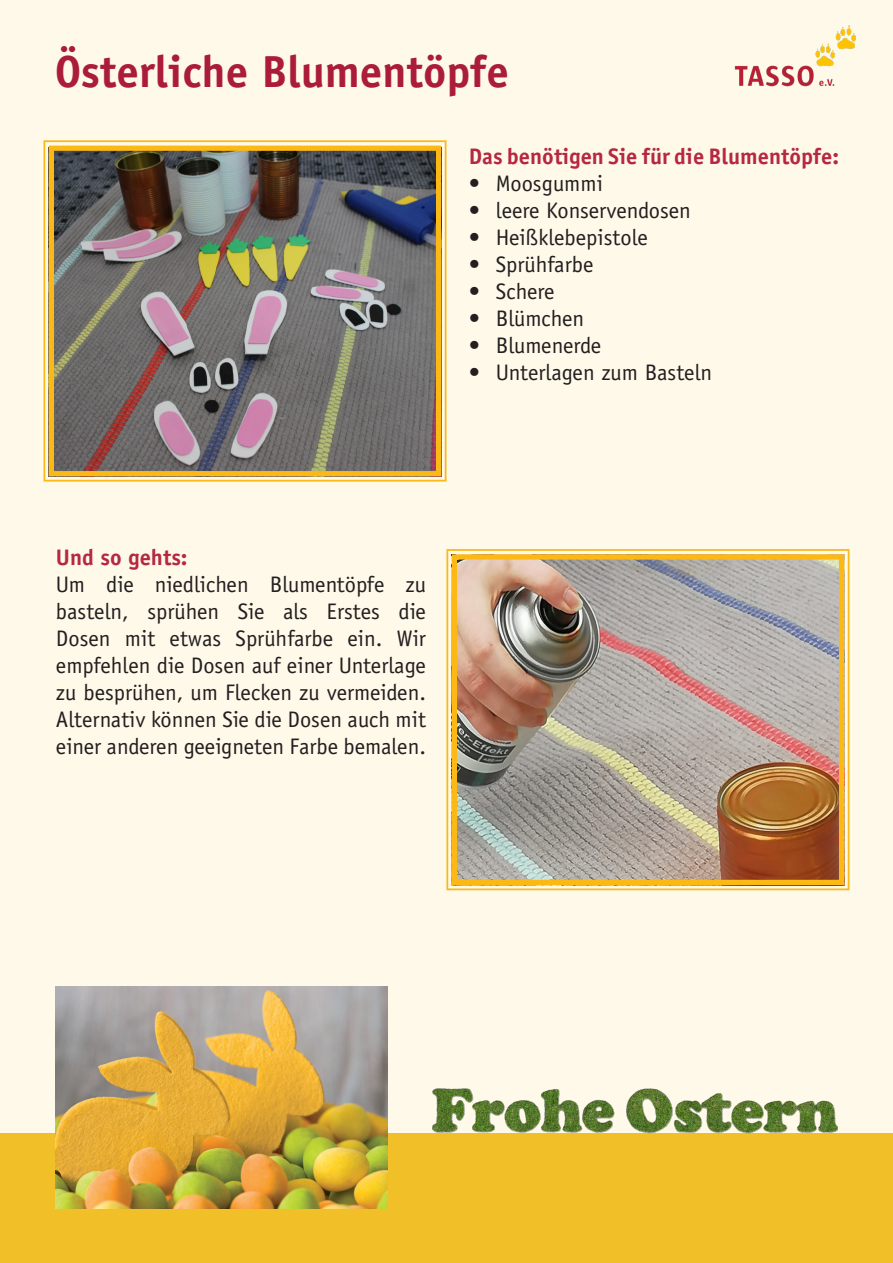
<style>
.page{position:relative;width:893px;height:1263px;background:#fef9e9}
.page>*{position:absolute;margin:0;border:0;box-sizing:border-box;transform-origin:0 0}
.t1{font:700 45px "Officina Sans Std";color:#ab1c3b}
.t2{font:22.5px/27px "Officina Sans Std";color:#231f20;text-align:justify}
.t3{font:700 22.5px "Officina Sans Std";color:#b62841}
</style>
<div class="page">
<img style="left:734px;top:25px;width:122px;height:62px">
<img style="left:43px;top:140px;width:404px;height:342px">
<div style="left:49px;top:146px;width:392px;height:330px;border:5px solid #fcb814"></div>
<img style="left:446px;top:549px;width:404px;height:342px">
<div style="left:452px;top:554px;width:392px;height:331px;border:5px solid #fcb814"></div>
<div style="left:0;top:1134px;width:893px;height:129px;background:#f1c029"></div>
<img style="left:56px;top:987px;width:332px;height:222px">
<img style="left:415px;top:1088px;width:208px;height:46px">
<img style="left:626px;top:1088px;width:212px;height:46px">
<h1 class="t1" style="left:54px;top:43px;width:456px">Österliche Blumentöpfe</h1>
<p class="t3" style="left:469px;top:142px;width:372px">Das benötigen Sie für die Blumentöpfe:</p>
<p class="t2" style="left:469px;top:170px;width:136px">• Moosgummi</p>
<p class="t2" style="left:469px;top:197px;width:224px">• leere Konservendosen</p>
<p class="t2" style="left:469px;top:224px;width:181px">• Heißklebepistole</p>
<p class="t2" style="left:469px;top:251px;width:126px">• Sprühfarbe</p>
<p class="t2" style="left:469px;top:278px;width:87px">• Schere</p>
<p class="t2" style="left:469px;top:305px;width:117px">• Blümchen</p>
<p class="t2" style="left:469px;top:332px;width:134px">• Blumenerde</p>
<p class="t2" style="left:469px;top:359px;width:245px">• Unterlagen zum Basteln</p>
<p class="t3" style="left:56px;top:544px;width:133px">Und so gehts:</p>
<p class="t2" style="left:56px;top:571px;width:372px">Um die niedlichen Blumentöpfe zu basteln, sprühen Sie als Erstes die Dosen mit etwas Sprühfarbe ein. Wir empfehlen die Dosen auf einer Unterlage zu besprühen, um Flecken zu vermeiden.<br>Alternativ können Sie die Dosen auch mit einer anderen geeigneten Farbe bemalen.</p>
</div>
